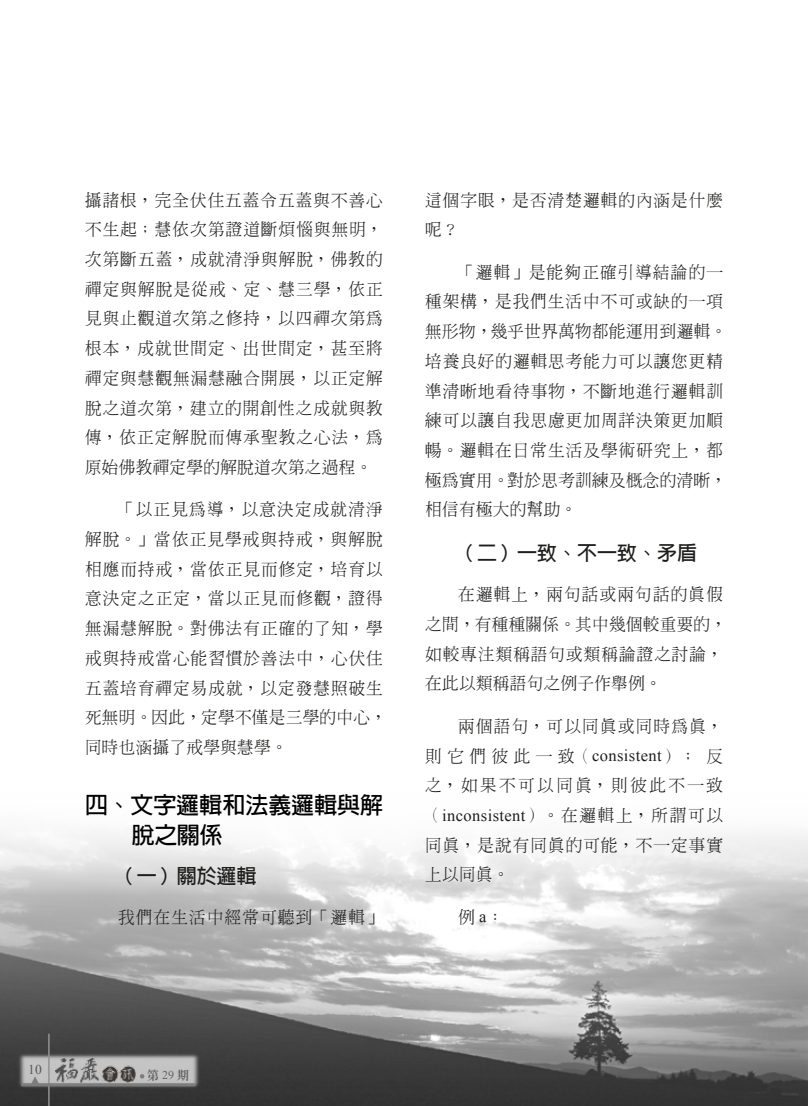
<style>
.page{position:relative;width:808px;height:1106px;background:#fff}
.page>*{position:absolute;margin:0;border:0;box-sizing:border-box;transform-origin:0 0}
.t1{font:700 22.5px/29.7px "ID Hei";letter-spacing:.02em;color:#000}
.t2{font:700 19.5px "ID Hei";letter-spacing:.025em;color:#1f1e1d}
.t3{font:300 16.5px/29.7px "ID Ming";letter-spacing:.07em;color:#1f1e1d}
.t4{font:13.5px "Times New Roman";color:#595757}
.t5{font:12px "ID Ming Extra";color:#666464}
.s1{font-family:"Times Ext Roman";font-weight:400}
.s2{font-family:"Times New Roman";font-weight:400}
.s3{font-family:"Times New Roman"}
</style>
<div class="page">
<img style="left:0;top:833px;width:808px;height:273px">
<hr style="left:48px;top:1033px;width:2px;height:73px;background:#929292">
<hr style="left:21px;top:1083px;width:175px;height:3px;background:#7d7d7d">
<img style="left:56px;top:1058px;width:80px;height:24px">
<svg style="left:140px;top:1074px;width:4px;height:4px"></svg>
<svg style="left:31px;top:1076px;width:8px;height:7px"></svg>
<p class="t3" style="left:85px;top:185px;width:299px;text-align:justify">攝諸根，完全伏住五蓋令五蓋與不善心不生起；慧依次第證道斷煩惱與無明，次第斷五蓋，成就清淨與解脫，佛教的禪定與解脫是從戒、定、慧三學，依正見與止觀道次第之修持，以四禪次第為根本，成就世間定、出世間定，甚至將禪定與慧觀無漏慧融合開展，以正定解脫之道次第，建立的開創性之成就與教傳，依正定解脫而傳承聖教之心法，為原始佛教禪定學的解脫道次第之過程。</p>
<p class="t3" style="left:85px;top:494px;width:303px;text-indent:33px">「以正見為導，以意決定成就清淨解脫。」當依正見學戒與持戒，與解脫相應而持戒，當依正見而修定，培育以意決定之正定，當以正見而修觀，證得無漏慧解脫。對佛法有正確的了知，學戒與持戒當心能習慣於善法中，心伏住五蓋培育禪定易成就，以定發慧照破生死無明。因此，定學不僅是三學的中心，同時也涵攝了戒學與慧學。</p>
<h1 class="t1" style="left:132px;top:790px;width:252px;text-indent:-47px">四、文字邏輯和法義邏輯與解脫之關係</h1>
<p class="t2" style="left:117px;top:866px;width:141px">（一）關於邏輯</p>
<p class="t3" style="left:118px;top:902px;width:266px">我們在生活中經常可聽到「邏輯」</p>
<p class="t3" style="left:425px;top:185px;width:299px">這個字眼，是否清楚邏輯的內涵是什麼呢？</p>
<p class="t3" style="left:425px;top:257px;width:303px;text-indent:33px">「邏輯」是能夠正確引導結論的一種架構，是我們生活中不可或缺的一項無形物，幾乎世界萬物都能運用到邏輯。培養良好的邏輯思考能力可以讓您更精準清晰地看待事物，不斷地進行邏輯訓練可以讓自我思慮更加周詳決策更加順暢。邏輯在日常生活及學術研究上，都極為實用。對於思考訓練及概念的清晰，相信有極大的幫助。</p>
<p class="t2" style="left:457px;top:543px;width:241px">（二）一致、不一致、矛盾</p>
<p class="t3" style="left:425px;top:579px;width:303px;text-indent:33px">在邏輯上，兩句話或兩句話的真假之間，有種種關係。其中幾個較重要的，如較專注類稱語句或類稱論證之討論，在此以類稱語句之例子作舉例。</p>
<p class="t3" style="left:425px;top:711px;width:299px;text-align:justify;text-indent:33px">兩個語句，可以同真或同時為真，則它們彼此一致（<span class="s1">consistent</span>） ﹔ 反之，如果不可以同真，則彼此不一致（<span class="s1">inconsistent</span>）。在邏輯上，所謂可以同真，是說有同真的可能，不一定事實上以同真。</p>
<p class="t3" style="left:458px;top:902px;width:47px">例 <span class="s2">a</span>：</p>
<p class="t4" style="left:28px;top:1060px;width:15px">10</p>
<p class="t5" style="left:147px;top:1069px;width:43px">第<span class="s3">29</span>期</p>
</div>
